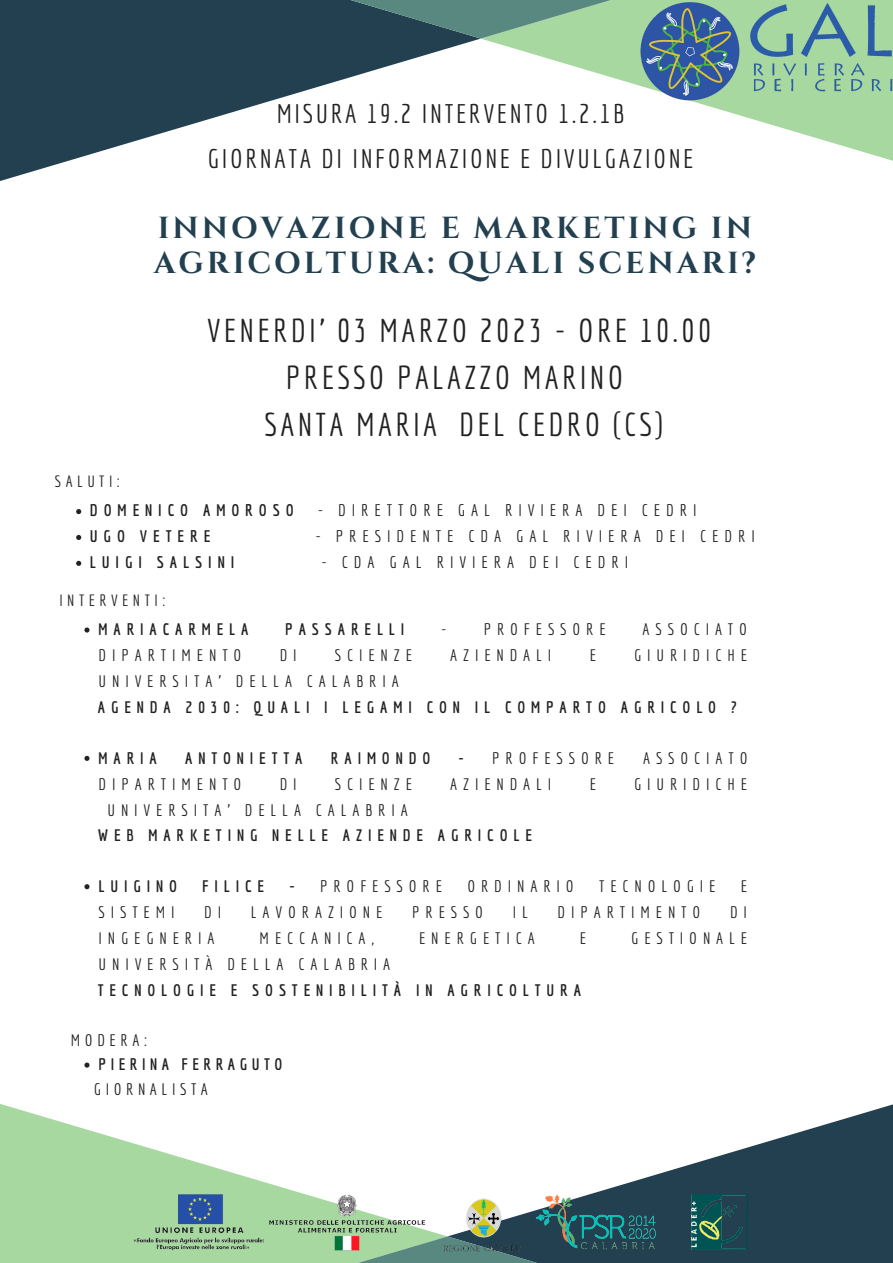
<style>
.page{position:relative;width:893px;height:1263px;background:#fff}
.page>*{position:absolute;margin:0;border:0;box-sizing:border-box;transform-origin:0 0}
.t1{font:32.25px/47px "Economica";letter-spacing:.1em;color:#222;text-align:center}
.t2{font:700 30.38px/35.3px "Cinzel";letter-spacing:.1em;color:#224050}
.t3{font:26.25px/44.7px "Economica";letter-spacing:.1em;color:#222;text-align:center}
.t4{font:16.42px "Economica";letter-spacing:.36em;color:#222}
.t5{font:700 16.42px "Economica";letter-spacing:.36em;color:#222}
.t6{font:16.27px "Economica";letter-spacing:.36em;color:#222}
.t7{font:700 16.27px "Economica";letter-spacing:.36em;color:#222}
.t8{font:700 16.27px "Economica";letter-spacing:.28em;color:#222}
.t9{font:16.27px "Economica";letter-spacing:.28em;color:#222}
.t10{font:15.98px "Economica";letter-spacing:.28em;color:#222}
.s1{font-weight:700}
</style>
<div class="page">
<svg style="left:0;top:0;width:479px;height:181px;fill:#224050"></svg>
<svg style="left:482px;top:39px;width:411px;height:122px"></svg>
<svg style="left:267px;top:0;width:373px;height:39px"></svg>
<svg style="left:658px;top:1104px;width:235px;height:159px;fill:#224050"></svg>
<svg style="left:0;top:1104px;width:237px;height:159px;fill:#a6d8a0"></svg>
<img style="left:640px;top:0;width:253px;height:102px">
<img style="left:106px;top:1174px;width:670px;height:89px">
<svg style="left:84px;top:627px;width:5px;height:6px"></svg>
<svg style="left:84px;top:756px;width:5px;height:5px"></svg>
<svg style="left:84px;top:884px;width:5px;height:5px"></svg>
<svg style="left:84px;top:1062px;width:5px;height:5px"></svg>
<svg style="left:76px;top:509px;width:5px;height:5px"></svg>
<svg style="left:76px;top:535px;width:5px;height:5px"></svg>
<svg style="left:76px;top:561px;width:5px;height:5px"></svg>
<h3 class="t3" style="left:208px;top:91px;width:487px">MISURA 19.2 INTERVENTO 1.2.1B<br>GIORNATA DI INFORMAZIONE E DIVULGAZIONE</h3>
<h2 class="t2" style="left:154px;top:211px;width:604px">INNOVAZIONE E MARKETING IN<br>AGRICOLTURA: QUALI SCENARI?</h2>
<p class="t10" style="left:55px;top:472px;width:66px">SALUTI:</p>
<h1 class="t1" style="left:207px;top:306px;width:505px">VENERDI' 03 MARZO 2023 - ORE 10.00<br>PRESSO PALAZZO MARINO<br>SANTA MARIA DEL CEDRO (CS)</h1>
<p class="t5" style="left:90px;top:501px;width:205px">DOMENICO AMOROSO</p>
<p class="t4" style="left:318px;top:501px;width:380px">- DIRETTORE GAL RIVIERA DEI CEDRI</p>
<p class="t5" style="left:90px;top:527px;width:122px">UGO VETERE</p>
<p class="t4" style="left:315px;top:527px;width:441px">- PRESIDENTE CDA GAL RIVIERA DEI CEDRI</p>
<p class="t5" style="left:90px;top:552px;width:146px">LUIGI SALSINI</p>
<p class="t4" style="left:321px;top:552px;width:308px">- CDA GAL RIVIERA DEI CEDRI</p>
<p class="t10" style="left:59px;top:591px;width:107px">INTERVENTI:</p>
<p class="t7" style="left:99px;top:620px;width:151px">MARIACARMELA</p>
<p class="t7" style="left:285px;top:620px;width:120px">PASSARELLI</p>
<p class="t6" style="left:441px;top:620px;width:166px">- PROFESSORE</p>
<p class="t6" style="left:642px;top:620px;width:106px">ASSOCIATO</p>
<p class="t6" style="left:99px;top:646px;width:144px">DIPARTIMENTO</p>
<p class="t6" style="left:280px;top:646px;width:19px">D I</p>
<p class="t6" style="left:335px;top:646px;width:79px">SCIENZE</p>
<p class="t6" style="left:450px;top:646px;width:103px">AZIENDALI</p>
<p class="t6" style="left:589px;top:646px;width:8px">E</p>
<p class="t6" style="left:634px;top:646px;width:114px">GIURIDICHE</p>
<p class="t6" style="left:99px;top:672px;width:302px">UNIVERSITA' DELLA CALABRIA</p>
<p class="t7" style="left:98px;top:698px;width:640px">AGENDA 2030: QUALI I LEGAMI CON IL COMPARTO AGRICOLO ?</p>
<p class="t7" style="left:99px;top:748px;width:60px">MARIA</p>
<p class="t7" style="left:185px;top:748px;width:119px">ANTONIETTA</p>
<p class="t7" style="left:331px;top:748px;width:101px">RAIMONDO</p>
<p class="t6" style="left:458px;top:748px;width:157px"><span class="s1">-</span> PROFESSORE</p>
<p class="t6" style="left:643px;top:748px;width:106px">ASSOCIATO</p>
<p class="t6" style="left:99px;top:774px;width:144px">DIPARTIMENTO</p>
<p class="t6" style="left:280px;top:774px;width:19px">D I</p>
<p class="t6" style="left:335px;top:774px;width:79px">SCIENZE</p>
<p class="t6" style="left:450px;top:774px;width:103px">AZIENDALI</p>
<p class="t6" style="left:589px;top:774px;width:8px">E</p>
<p class="t6" style="left:634px;top:774px;width:114px">GIURIDICHE</p>
<p class="t6" style="left:108px;top:800px;width:302px">UNIVERSITA' DELLA CALABRIA</p>
<p class="t7" style="left:98px;top:826px;width:436px">WEB MARKETING NELLE AZIENDE AGRICOLE</p>
<p class="t7" style="left:99px;top:876px;width:80px">LUIGINO</p>
<p class="t7" style="left:202px;top:876px;width:63px">FILICE</p>
<p class="t6" style="left:289px;top:876px;width:154px"><span class="s1">-</span> PROFESSORE</p>
<p class="t6" style="left:467px;top:876px;width:108px">ORDINARIO</p>
<p class="t6" style="left:599px;top:876px;width:118px">TECNOLOGIE</p>
<p class="t6" style="left:741px;top:876px;width:8px">E</p>
<p class="t6" style="left:99px;top:902px;width:77px">SISTEMI</p>
<p class="t6" style="left:204px;top:902px;width:19px">D I</p>
<p class="t6" style="left:251px;top:902px;width:133px">LAVORAZIONE</p>
<p class="t6" style="left:412px;top:902px;width:72px">PRESSO</p>
<p class="t6" style="left:513px;top:902px;width:17px">I L</p>
<p class="t6" style="left:557px;top:902px;width:144px">DIPARTIMENTO</p>
<p class="t6" style="left:730px;top:902px;width:19px">D I</p>
<p class="t6" style="left:99px;top:928px;width:117px">INGEGNERIA</p>
<p class="t6" style="left:260px;top:928px;width:116px">MECCANICA,</p>
<p class="t6" style="left:419px;top:928px;width:117px">ENERGETICA</p>
<p class="t6" style="left:580px;top:928px;width:8px">E</p>
<p class="t6" style="left:631px;top:928px;width:117px">GESTIONALE</p>
<p class="t6" style="left:99px;top:954px;width:293px">UNIVERSITÀ DELLA CALABRIA</p>
<p class="t7" style="left:98px;top:980px;width:485px">TECNOLOGIE E SOSTENIBILITÀ IN AGRICOLTURA</p>
<p class="t6" style="left:71px;top:1030px;width:77px">MODERA:</p>
<p class="t9" style="left:94px;top:1080px;width:116px">GIORNALISTA</p>
<p class="t8" style="left:99px;top:1055px;width:185px">PIERINA FERRAGUTO</p>
</div>
